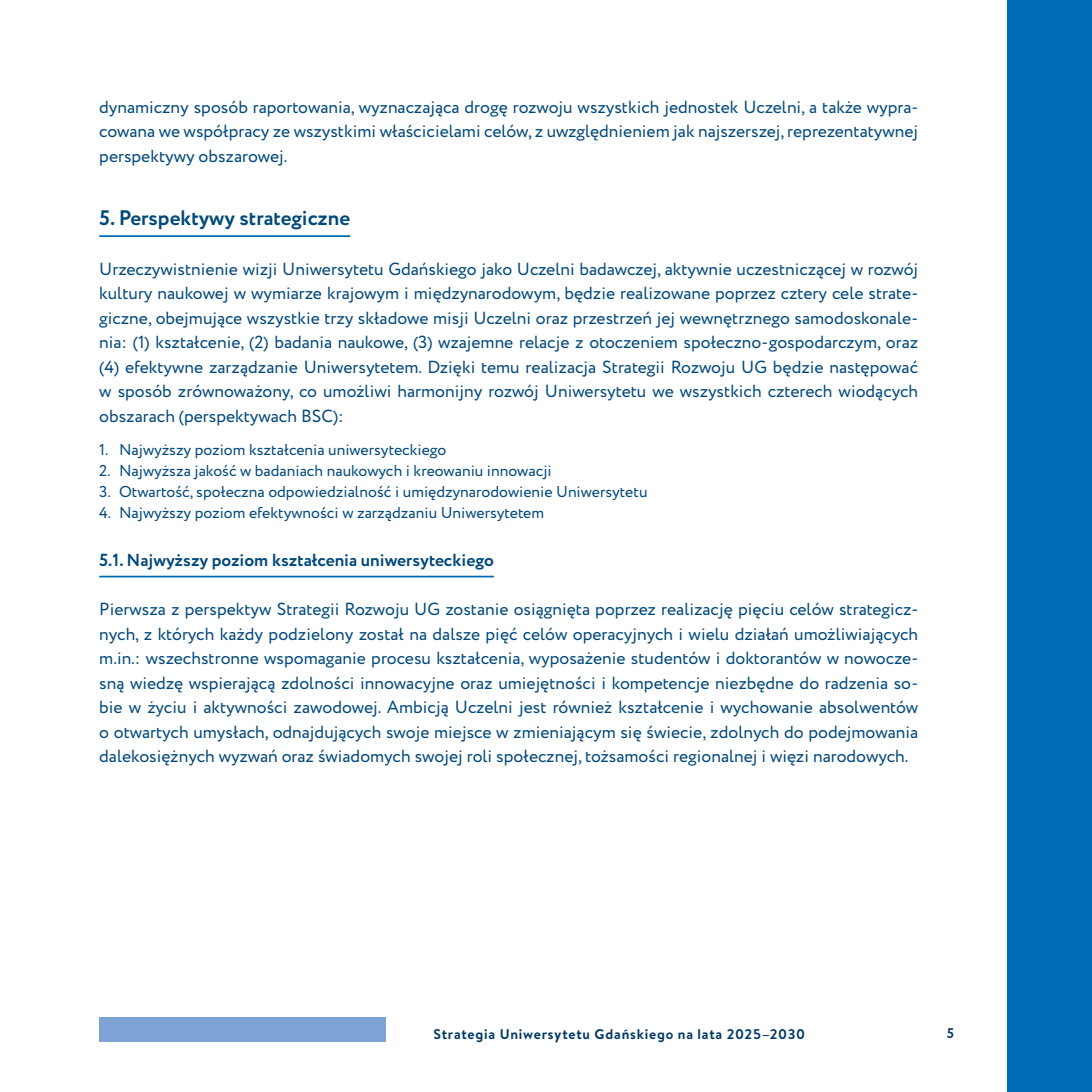
<style>
.page{position:relative;width:1092px;height:1092px;background:#fff}
.page>*{position:absolute;margin:0;border:0;box-sizing:border-box;transform-origin:0 0}
.t1{font:700 21px "Circe";color:#00497b}
.t2{font:17.5px/24.5px "Circe";color:#00497b;text-align:justify}
.t3{font:700 17.5px "Circe";color:#00497b}
.t4{font:15.75px "Circe";color:#00497b}
.t5{font:700 14px "Brandon Text";letter-spacing:.055em;color:#003965}
.t6{font:700 14px "Circe";color:#003965}
</style>
<div class="page">
<div style="left:1007px;top:0;width:84px;height:1091px;background:#006cb7"></div>
<div style="left:99px;top:1017px;width:286px;height:25px;background:#7da3d5"></div>
<hr style="left:99px;top:235px;width:251px;height:2px;background:#006cb7">
<hr style="left:99px;top:575px;width:395px;height:2px;background:#006cb7">
<p class="t2" style="left:99px;top:95px;width:820px">dynamiczny sposób raportowania, wyznaczająca drogę rozwoju wszystkich jednostek Uczelni, a także wypra&shy;cowana we współpracy ze wszystkimi właścicielami celów, z uwzględnieniem jak najszerszej, reprezentatywnej perspektywy obszarowej.</p>
<p class="t1" style="left:99px;top:204px;width:252px">5. Perspektywy strategiczne</p>
<p class="t2" style="left:99px;top:257px;width:820px">Urzeczywistnienie wizji Uniwersytetu Gdańskiego jako Uczelni badawczej, aktywnie uczestniczącej w rozwój kultury naukowej w wymiarze krajowym i międzynarodowym, będzie realizowane poprzez cztery cele strate&shy;giczne, obejmujące wszystkie trzy składowe misji Uczelni oraz przestrzeń jej wewnętrznego samodoskonale&shy;nia: (1) kształcenie, (2) badania naukowe, (3) wzajemne relacje z otoczeniem społeczno-gospodarczym, oraz (4) efektywne zarządzanie Uniwersytetem. Dzięki temu realizacja Strategii Rozwoju UG będzie następować w sposób zrównoważony, co umożliwi harmonijny rozwój Uniwersytetu we wszystkich czterech wiodących obszarach (perspektywach BSC):</p>
<p class="t4" style="left:99px;top:439px;width:349px">1. Najwyższy poziom kształcenia uniwersyteckiego</p>
<p class="t4" style="left:99px;top:460px;width:454px">2. Najwyższa jakość w badaniach naukowych i kreowaniu innowacji</p>
<p class="t4" style="left:99px;top:481px;width:549px">3. Otwartość, społeczna odpowiedzialność i umiędzynarodowienie Uniwersytetu</p>
<p class="t4" style="left:99px;top:502px;width:446px">4. Najwyższy poziom efektywności w zarządzaniu Uniwersytetem</p>
<p class="t3" style="left:99px;top:548px;width:396px">5.1. Najwyższy poziom kształcenia uniwersyteckiego</p>
<p class="t2" style="left:99px;top:597px;width:820px">Pierwsza z perspektyw Strategii Rozwoju UG zostanie osiągnięta poprzez realizację pięciu celów strategicz&shy;nych, z których każdy podzielony został na dalsze pięć celów operacyjnych i wielu działań umożliwiających m.in.: wszechstronne wspomaganie procesu kształcenia, wyposażenie studentów i doktorantów w nowocze&shy;sną wiedzę wspierającą zdolności innowacyjne oraz umiejętności i kompetencje niezbędne do radzenia so&shy;bie w życiu i aktywności zawodowej. Ambicją Uczelni jest również kształcenie i wychowanie absolwentów o otwartych umysłach, odnajdujących swoje miejsce w zmieniającym się świecie, zdolnych do podejmowania dalekosiężnych wyzwań oraz świadomych swojej roli społecznej, tożsamości regionalnej i więzi narodowych.</p>
<p class="t5" style="left:433px;top:1024px;width:373px">Strategia Uniwersytetu Gdańskiego na lata 2025–2030</p>
<p class="t6" style="left:946px;top:1023px;width:9px">5</p>
</div>
